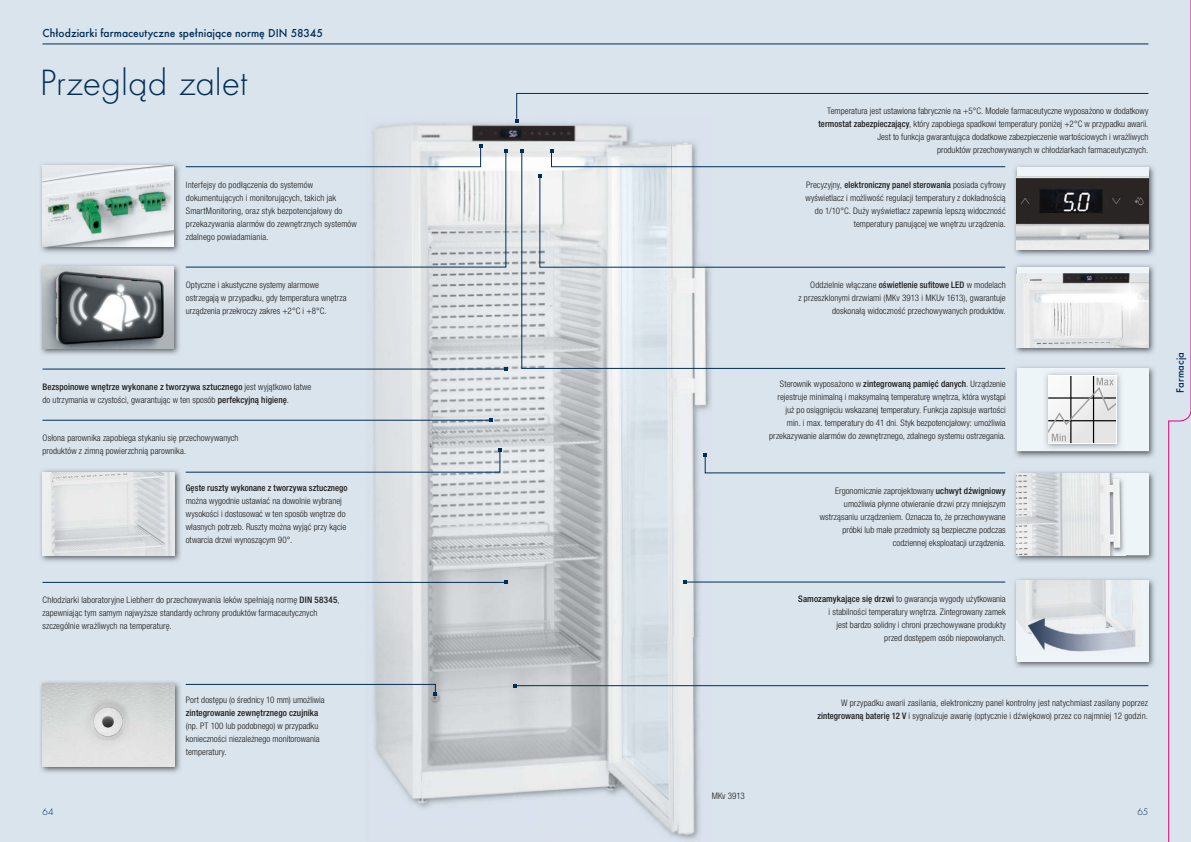
<style>
.page{position:relative;width:1191px;height:842px;background:#dae4ed}
.page>*{position:absolute;margin:0;border:0;box-sizing:border-box;transform-origin:0 0}
.t1{font:300 38px "Futura";color:#002e57}
.t2{font:500 12px "Futura";letter-spacing:.005em;color:#002e57}
.t3{font:500 11px "Futura";letter-spacing:.005em;color:#002e57}
.t4{font:300 10px "Futura";color:#002e57}
.t5{font:300 condensed 9px/13px "Helvetica Neue LTW1 G";letter-spacing:.01em;color:#1a1a18;text-align:right}
.t6{font:500 condensed 9px/13px "Helvetica Neue LTW1 G";letter-spacing:.01em;color:#1a1a18}
.s1{font-weight:300}
.s2{font-weight:500}
</style>
<div class="page">
<img style="left:372px;top:122px;width:237px;height:203px">
<img style="left:609px;top:124px;width:102px;height:512px">
<img style="left:370px;top:325px;width:241px;height:209px">
<img style="left:370px;top:532px;width:240px;height:277px">
<img style="left:608px;top:636px;width:103px;height:204px">
<img style="left:1014px;top:165px;width:141px;height:91px">
<div style="left:1016px;top:167px;width:132px;height:82px;background:#edf5f9"></div>
<img style="left:1016px;top:176px;width:132px;height:73px">
<img style="left:40px;top:469px;width:141px;height:93px">
<img style="left:43px;top:472px;width:131px;height:84px">
<img style="left:40px;top:681px;width:141px;height:92px">
<img style="left:43px;top:683px;width:131px;height:84px">
<img style="left:1014px;top:264px;width:141px;height:90px">
<div style="left:1016px;top:267px;width:132px;height:80px;background:#edf5f9"></div>
<img style="left:1016px;top:273px;width:132px;height:74px">
<img style="left:1014px;top:578px;width:141px;height:90px">
<div style="left:1016px;top:581px;width:132px;height:80px;background:#edf5f9"></div>
<img style="left:1016px;top:581px;width:124px;height:71px">
<img style="left:40px;top:264px;width:140px;height:91px">
<img style="left:43px;top:267px;width:131px;height:81px">
<img style="left:1014px;top:366px;width:141px;height:92px">
<div style="left:1016px;top:369px;width:132px;height:82px;background:#edf5f9"></div>
<img style="left:40px;top:163px;width:140px;height:90px">
<img style="left:43px;top:165px;width:131px;height:82px">
<hr style="left:43px;top:369px;width:464px;height:1px;background:#002e57">
<hr style="left:43px;top:420px;width:449px;height:1px;background:#002e57">
<hr style="left:43px;top:582px;width:464px;height:1px;background:#002e57">
<svg style="left:521px;top:150px;width:484px;height:219px"></svg>
<hr style="left:684px;top:582px;width:321px;height:1px;background:#002e57">
<hr style="left:513px;top:685px;width:635px;height:1px;background:#002e57">
<img style="left:1045px;top:372px;width:76px;height:77px">
<svg style="left:1048px;top:375px;width:68px;height:68px"></svg>
<hr style="left:1070px;top:375px;width:1px;height:68px;background:#000">
<hr style="left:1093px;top:375px;width:1px;height:68px;background:#000">
<svg style="left:1048px;top:378px;width:68px;height:63px"></svg>
<hr style="left:43px;top:44px;width:1105px;height:1px;background:#002e57">
<svg style="left:185px;top:145px;width:323px;height:123px"></svg>
<svg style="left:549px;top:150px;width:456px;height:17px"></svg>
<svg style="left:538px;top:174px;width:4px;height:4px"></svg>
<svg style="left:489px;top:418px;width:4px;height:4px"></svg>
<svg style="left:185px;top:449px;width:317px;height:24px"></svg>
<svg style="left:504px;top:580px;width:4px;height:4px"></svg>
<svg style="left:185px;top:684px;width:252px;height:12px"></svg>
<svg style="left:683px;top:580px;width:4px;height:4px"></svg>
<img style="left:1014px;top:471px;width:141px;height:91px">
<div style="left:1016px;top:473px;width:132px;height:82px;background:#edf5f9"></div>
<img style="left:1120px;top:479px;width:4px;height:74px">
<img style="left:1016px;top:473px;width:104px;height:82px">
<svg style="left:703px;top:453px;width:302px;height:20px"></svg>
<svg style="left:515px;top:93px;width:634px;height:29px"></svg>
<svg style="left:1168px;top:0;width:23px;height:842px"></svg>
<h2 class="t2" style="left:43px;top:28px;width:282px">Chłodziarki farmaceutyczne spełniające normę DIN 58345</h2>
<h1 class="t1" style="left:40px;top:68px;width:209px">Przegląd zalet</h1>
<p class="t5" style="left:186px;top:179px;width:172px;text-align:left">Interfejsy do podłączenia do systemów dokumentujących i monitorujących, takich jak SmartMonitoring, oraz styk bezpotencjałowy do przekazywania alarmów do zewnętrznych systemów zdalnego powiadamiania.</p>
<p class="t5" style="left:186px;top:279px;width:162px;text-align:left">Optyczne i akustyczne systemy alarmowe ostrzegają w przypadku, gdy temperatura wnętrza urządzenia przekroczy zakres +2°C i +8°C.</p>
<p class="t6" style="left:43px;top:381px;width:270px">Bezspoinowe wnętrze wykonane z tworzywa sztucznego <span class="s1">jest wyjątkowo łatwe do utrzymania w czystości, gwarantując w ten sposób</span> perfekcyjną higienę<span class="s1">.</span></p>
<p class="t5" style="left:43px;top:432px;width:197px;text-align:left">Osłona parownika zapobiega stykaniu się przechowywanych produktów z zimną powierzchnią parownika.</p>
<p class="t6" style="left:186px;top:482px;width:163px">Gęste ruszty wykonane z tworzywa sztucznego</p>
<p class="t5" style="left:186px;top:495px;width:162px;text-align:left">można wygodnie ustawiać na dowolnie wybranej wysokości i dostosować w ten sposób wnętrze do własnych potrzeb. Ruszty można wyjąć przy kącie otwarcia drzwi wynoszącym 90°.</p>
<p class="t5" style="left:43px;top:594px;width:298px;text-align:left">Chłodziarki laboratoryjne Liebherr do przechowywania leków spełniają normę <span class="s2">DIN 58345</span>, zapewniając tym samym najwyższe standardy ochrony produktów farmaceutycznych szczególnie wrażliwych na temperaturę.</p>
<p class="t5" style="left:186px;top:694px;width:140px">Port dostępu (o średnicy 10 mm) umożliwia</p>
<p class="t6" style="left:186px;top:707px;width:134px">zintegrowanie zewnętrznego czujnika</p>
<p class="t5" style="left:186px;top:720px;width:135px;text-align:left">(np. PT 100 lub podobnego) w przypadku konieczności niezależnego monitorowania temperatury.</p>
<p class="t5" style="left:818px;top:105px;width:331px">Temperatura jest ustawiona fabrycznie na +5°C. Modele farmaceutyczne wyposażono w dodatkowy <span class="s2">termostat zabezpieczający</span>, który zapobiega spadkowi temperatury poniżej +2°C w przypadku awarii.<br>Jest to funkcja gwarantująca dodatkowe zabezpieczenie wartościowych i wrażliwych<br>produktów przechowywanych w chłodziarkach farmaceutycznych.</p>
<p class="t5" style="left:805px;top:179px;width:202px">Precyzyjny, <span class="s2">elektroniczny panel sterowania</span> posiada cyfrowy wyświetlacz i możliwość regulacji temperatury z dokładnością do 1/10°C. Duży wyświetlacz zapewnia lepszą widoczność temperatury panującej we wnętrzu urządzenia.</p>
<p class="t5" style="left:798px;top:279px;width:209px">Oddzielnie włączane <span class="s2">oświetlenie sufitowe LED</span> w modelach<br>z przeszklonymi drzwiami (MKv 3913 i MKUv 1613), gwarantuje doskonałą widoczność przechowywanych produktów.</p>
<p class="t5" style="left:769px;top:378px;width:238px">Sterownik wyposażono w <span class="s2">zintegrowaną pamięć danych</span>. Urządzenie rejestruje minimalną i maksymalną temperaturę wnętrza, która wystąpi już po osiągnięciu wskazanej temperatury. Funkcja zapisuje wartości min. i max. temperatury do 41 dni. Styk bezpotencjałowy: umożliwia przekazywanie alarmów do zewnętrznego, zdalnego systemu ostrzegania.</p>
<p class="t5" style="left:819px;top:485px;width:187px">Ergonomicznie zaprojektowany <span class="s2">uchwyt dźwigniowy </span>umożliwia płynne otwieranie drzwi przy mniejszym wstrząsaniu urządzeniem. Oznacza to, że przechowywane próbki lub małe przedmioty są bezpieczne podczas codziennej eksploatacji urządzenia.</p>
<p class="t5" style="left:798px;top:593px;width:209px"><span class="s2">Samozamykające się drzwi</span> to gwarancja wygody użytkowania i stabilności temperatury wnętrza. Zintegrowany zamek<br>jest bardzo solidny i chroni przechowywane produkty<br>przed dostępem osób niepowołanych.</p>
<p class="t5" style="left:817px;top:697px;width:332px">W przypadku awarii zasilania, elektroniczny panel kontrolny jest natychmiast zasilany poprzez <span class="s2">zintegrowaną baterię 12 V</span> i sygnalizuje awarię (optycznie i dźwiękowo) przez co najmniej 12 godzin.</p>
<p class="t5" style="left:711px;top:791px;width:35px">MKv 3913</p>
<p class="t4" style="left:43px;top:808px;width:13px">64</p>
<p class="t4" style="left:1137px;top:808px;width:13px">65</p>
<p class="t3" style="left:1175px;top:393px;width:42px;rotate:-90deg">Farmacja</p>
</div>
